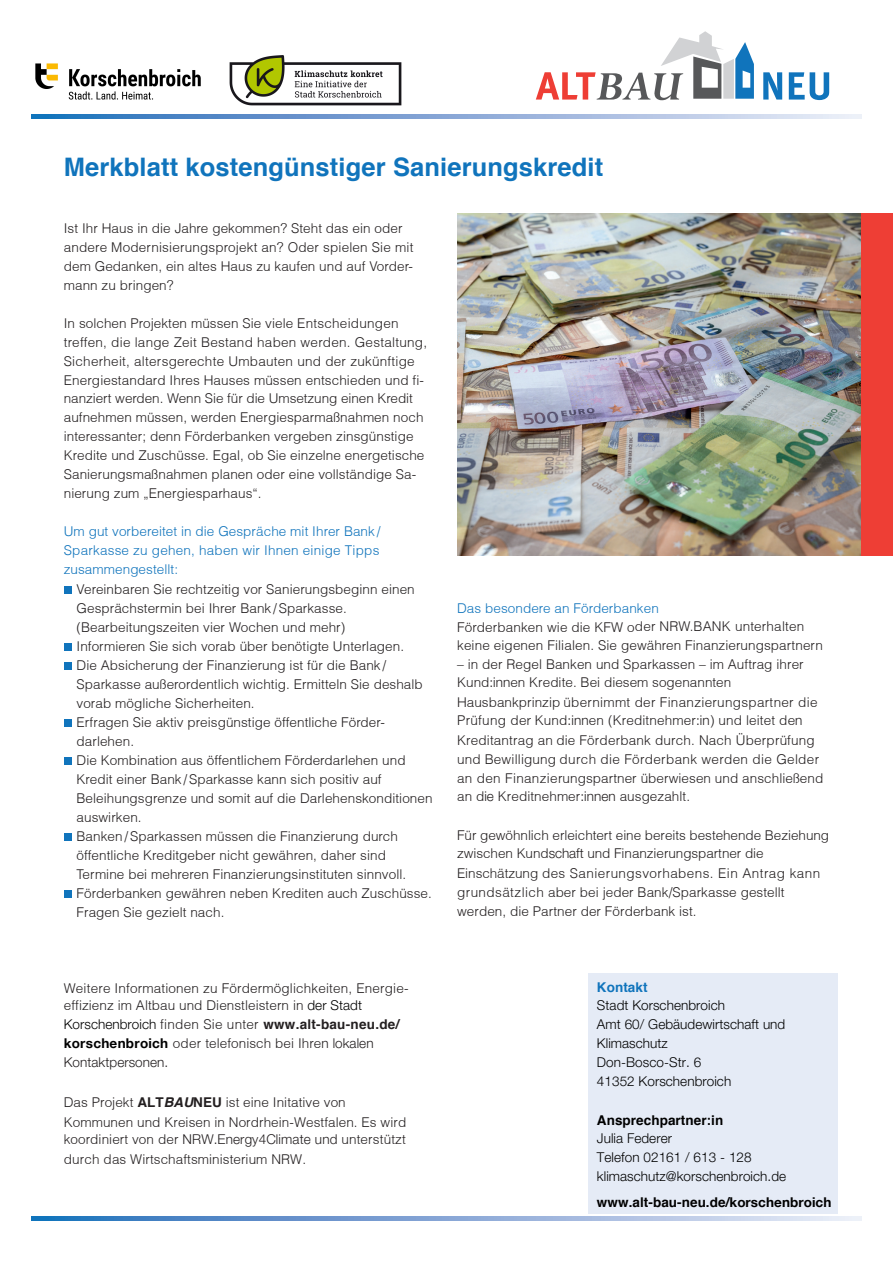
<style>
.page{position:relative;width:893px;height:1263px;background:#fff}
.page>*{position:absolute;margin:0;border:0;box-sizing:border-box;transform-origin:0 0}
.t1{font:700 25.5px "Helvetica";letter-spacing:.005em;color:#1074bc}
.t2{font:300 13.5px/19px "Helvetica";letter-spacing:.005em;color:#231f20}
.t3{font:300 13.5px/18.9px "Helvetica Neue LT Pro";letter-spacing:.005em;color:#000}
.t4{font:300 13.5px/19px "Helvetica";letter-spacing:.005em;color:#1074bc;text-align:justify}
.t5{font:700 13.5px "Helvetica";letter-spacing:.005em;color:#000}
.t6{font:300 13.5px "Helvetica Neue LT Pro";letter-spacing:.005em;color:#231f20}
.t7{font:700 13.5px "Helvetica";letter-spacing:.005em;color:#1074bc}
.s1{font-family:"Helvetica Neue LT Pro";color:#000}
.s2{font-weight:700}
.s3{font-family:"Helvetica Neue LT Pro";font-weight:700;color:#000}
.s4{font-family:"Helvetica Neue LT Pro"}
.s5{font-weight:700;font-style:italic}
.s6{font-family:"Arial"}
</style>
<div class="page">
<img style="left:457px;top:213px;width:404px;height:342px">
<svg style="left:32px;top:1216px;width:829px;height:4px"></svg>
<svg style="left:32px;top:114px;width:829px;height:5px"></svg>
<div style="left:861px;top:213px;width:32px;height:342px;background:#ee3e35"></div>
<svg style="left:763px;top:72px;width:19px;height:28px"></svg>
<svg style="left:789px;top:72px;width:40px;height:28px"></svg>
<svg style="left:536px;top:31px;width:218px;height:69px"></svg>
<div style="left:64px;top:586px;width:7px;height:7px;background:#1074bc"></div>
<div style="left:64px;top:643px;width:7px;height:7px;background:#1074bc"></div>
<div style="left:64px;top:662px;width:7px;height:7px;background:#1074bc"></div>
<div style="left:64px;top:719px;width:7px;height:7px;background:#1074bc"></div>
<div style="left:64px;top:757px;width:7px;height:7px;background:#1074bc"></div>
<div style="left:64px;top:833px;width:7px;height:7px;background:#1074bc"></div>
<div style="left:64px;top:890px;width:7px;height:7px;background:#1074bc"></div>
<div style="left:588px;top:973px;width:249px;height:241px;background:#e5ebf6"></div>
<img style="left:35px;top:63px;width:166px;height:37px">
<img style="left:229px;top:55px;width:173px;height:51px">
<h1 class="t1" style="left:64px;top:151px;width:541px">Merkblatt kostengünstiger Sanierungskredit</h1>
<p class="t2" style="left:64px;top:218px;width:351px">Ist Ihr Haus in die Jahre gekommen? Steht das ein oder andere Modernisierungsprojekt an? Oder spielen Sie mit dem Gedanken, ein altes Haus zu kaufen und auf Vorder&shy;mann zu bringen?</p>
<p class="t2" style="left:64px;top:313px;width:365px">In solchen Projekten müssen Sie viele Entschei dungen treffen, die lange Zeit Bestand haben werden. Gestal tung, Sicherheit, altersgerechte Umbauten und der zukünf tige Energiestandard Ihres Hauses müssen entschieden und fi&shy;nanziert werden. Wenn Sie für die Umsetzung einen Kredit aufnehmen müssen, werden Energiesparmaßnahmen noch interessanter; denn Förderbanken vergeben zinsgünstige Kredite und Zuschüsse. Egal, ob Sie einzelne energetische Sanierungsmaßnahmen planen oder eine vollständige Sa&shy;nierung zum „Energiesparhaus“.</p>
<p class="t4" style="left:64px;top:522px;width:318px">Um gut vorbereitet in die Gespräche mit Ihrer Bank / Sparkasse zu gehen, haben wir Ihnen einige Tipps zusammengestellt:</p>
<p class="t2" style="left:77px;top:579px;width:358px">Vereinbaren Sie rechtzeitig vor Sanierungsbeginn einen Gesprächstermin bei Ihrer Bank / Sparkasse. (Bearbeitungszeiten vier Wochen und mehr)<br>Informieren Sie sich vorab über benötigte Unterlagen.<br>Die Absicherung der Finanzierung ist für die Bank / Sparkasse außerordentlich wichtig. Ermitteln Sie deshalb vorab mögliche Sicherheiten.<br>Erfragen Sie aktiv preisgünstige öffentliche Förder&shy;darlehen.<br>Die Kombination aus öffentlichem Förderdarlehen und Kredit einer Bank / Sparkasse kann sich positiv auf Beleihungsgrenze und somit auf die Darlehenskondi tionen auswirken.<br>Banken / Sparkassen müssen die Finanzierung durch öffentliche Kreditgeber nicht gewähren, daher sind Termine bei mehreren Finanzierungsinstituten sinnvoll.<br>Förderbanken gewähren neben Krediten auch Zuschüsse.<br>Fragen Sie gezielt nach.</p>
<p class="t2" style="left:64px;top:978px;width:346px;line-height:18.6px">Weitere Informationen zu Fördermöglichkeiten, Energie&shy;effizienz im Altbau und Dienstleistern in <span class="s1">der Stadt Korschenbroich</span> finden Sie unter <span class="s2">www.alt-bau-neu.de/ </span><span class="s3">korschenbroich</span> oder telefonisch bei Ihre<span class="s4">n lokalen</span></p>
<p class="t6" style="left:64px;top:1054px;width:106px">Kontaktpersonen.</p>
<p class="t2" style="left:64px;top:1093px;width:344px">Das Projekt <span class="s2">ALT</span><span class="s5">BAU</span><span class="s2">NEU</span> ist eine Initative von<br>Kommunen und Kreisen in Nordrhein-Westfalen. Es wird</p>
<p class="t2" style="left:64px;top:1129px;width:344px;line-height:20px">koordiniert von der <span class="s4">NRW.Energy4Climate und</span> unterstützt durch das Wirtschaftsministerium NRW.</p>
<p class="t4" style="left:457px;top:598px;width:203px">Das besondere an Förderbanken</p>
<p class="t2" style="left:457px;top:617px;width:367px">Förderbanken wie die KFW oder NRW.BANK unterhalten keine eigenen Filialen. Sie gewähren Finanzierungspartnern</p>
<p class="t2" style="left:457px;top:654px;width:368px">– in der Regel Banken und Sparkassen – im Auftrag ihrer Kund<span class="s4">:inn</span>en Kredite. Bei diesem sogenannten Hausbankprinzip übernimmt der Finanzierungspartner die Prüfung de<span class="s4">r</span> Kund<span class="s4">:inn</span>en (Kredit nehmer<span class="s4">:in</span>) und leitet de<span class="s4">n </span>Kreditantrag an die Förderbank durch. Nach Überprüfung und Bewilligung durch die Förderbank werden die Gelder an den Finanzierungspartner überwiesen und anschließend</p>
<p class="t2" style="left:457px;top:787px;width:235px">an d<span class="s4">ie</span> Kreditnehmer<span class="s4">:innen</span> ausgezahlt.</p>
<p class="t2" style="left:457px;top:827px;width:374px;line-height:17.9px">Für gewöhnlich erleichtert eine bereits bestehende Beziehung zwischen Kund<span class="s4">schaft</span> und Finanzierungspartner die</p>
<p class="t2" style="left:457px;top:864px;width:365px">Einschätzung des Sanierungsvorhabens. Ein Antrag kann grundsätzlich aber bei jeder Bank/Sparkasse gestellt werden, die Partner der Förderbank ist.</p>
<p class="t7" style="left:597px;top:979px;width:52px">Kontakt</p>
<p class="t3" style="left:597px;top:996px;width:190px">Stadt Korschenbroich<br>Amt 60/ Gebäudewirtschaft und<br>Klimaschutz<br>Don-Bosco-Str. 6<br>41352 Korschenbroich</p>
<p class="t5" style="left:597px;top:1111px;width:128px">Ansprechpartner<span class="s6">:in</span></p>
<p class="t3" style="left:597px;top:1128px;width:191px">Julia Federer<br>Telefon 02161 / 613 - 128 klimaschutz@korschenbroich.de</p>
<p class="t5" style="left:597px;top:1193px;width:236px">www.alt-bau-neu.de/<span class="s4">korschenbroich</span></p>
</div>
